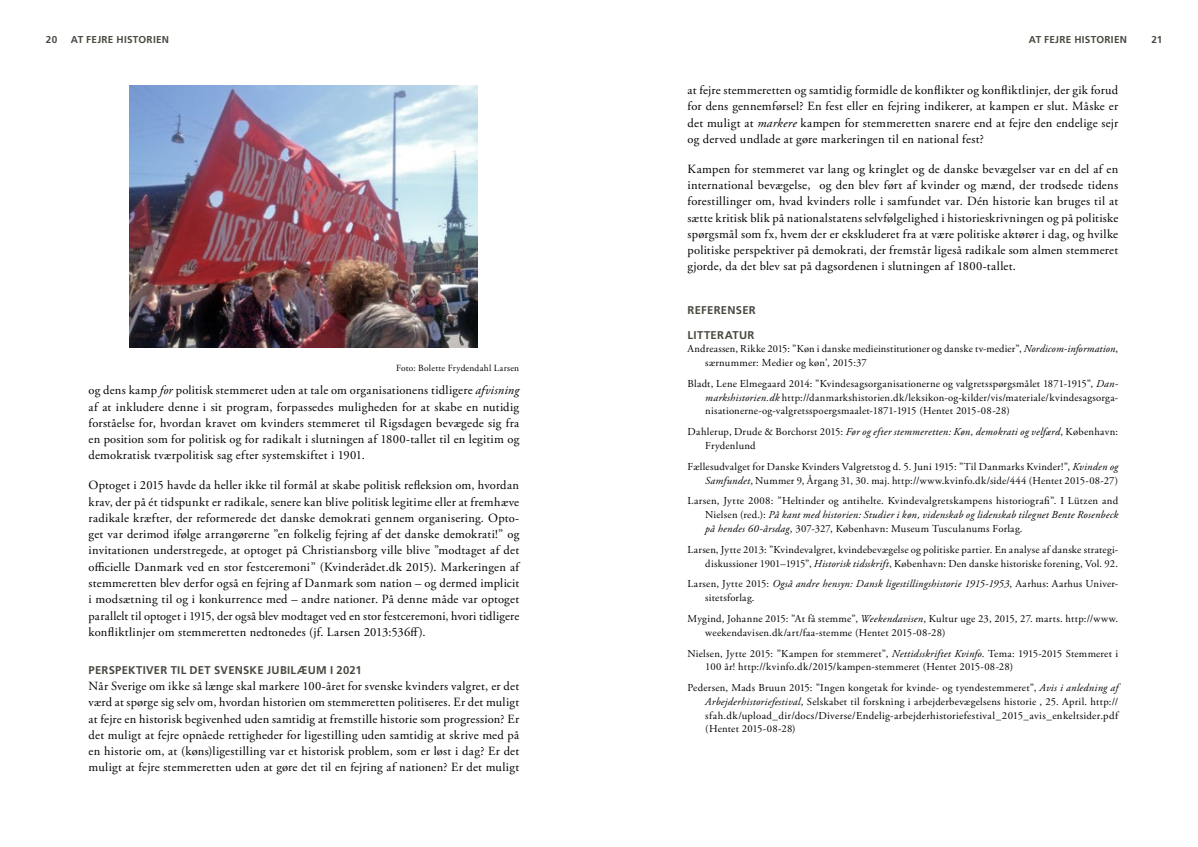
<style>
.page{position:relative;width:1198px;height:847px;background:#fff}
.page>*{position:absolute;margin:0;border:0;box-sizing:border-box;transform-origin:0 0}
.Svart_Brödtext_utan{font:12.5px/16.2px "Adobe Garamond Pro";letter-spacing:.02em;color:#000;text-align:justify}
.Grå_Underrubrik_1{font:700 11.25px "Frutiger LT Std";letter-spacing:.025em;color:#4a4941}
.Litteratur{font:10.62px/13.8px "Adobe Garamond Pro";letter-spacing:.025em;color:#000}
.t1{font:700 10px "Frutiger LT Std";letter-spacing:.025em;color:#4a4941}
.bildtext{font:9.38px "Adobe Garamond Pro";letter-spacing:.02em;color:#000}
.s1{font-style:italic}
</style>
<div class="page">
<img style="left:130px;top:85px;width:348px;height:262px">
<p class="t1" style="left:46px;top:34px;width:13px">20</p>
<p class="t1" style="left:71px;top:34px;width:100px">AT FEJRE HISTORIEN</p>
<p class="t1" style="left:1028px;top:34px;width:100px">AT FEJRE HISTORIEN</p>
<p class="t1" style="left:1151px;top:34px;width:13px">21</p>
<p class="bildtext" style="left:396px;top:362px;width:125px">Foto: Bolette Frydendahl Larsen</p>
<p class="Svart_Brödtext_utan" style="left:89px;top:383px;width:432px">og dens kamp <span class="s1">for</span> politisk stemmeret uden at tale om organisationens tidligere <span class="s1">afvisning </span>af at inkludere denne i sit program, forpassedes muligheden for at skabe en nutidig forståelse for, hvordan kravet om kvinders stemmeret til Rigsdagen bevægede sig fra en position som for politisk og for radikalt i slutningen af 1800-tallet til en legitim og demokratisk tværpolitisk sag efter systemskiftet i 1901.</p>
<p class="Svart_Brödtext_utan" style="left:89px;top:478px;width:432px">Optoget i 2015 havde da heller ikke til formål at skabe politisk refleksion om, hvordan krav, der på ét tidspunkt er radikale, senere kan blive politisk legitime eller at fremhæve radikale kræfter, der reformerede det danske demokrati gennem organisering. Opto&shy;get var derimod ifølge arrangørerne ”en folkelig fejring af det danske demokrati!” og invitationen understregede, at optoget på Christiansborg ville blive ”modtaget af det officielle Danmark ved en stor festceremoni” (Kvinderådet.dk 2015). Markeringen af stemmeretten blev derfor også en fejring af Danmark som nation – og dermed implicit i modsætning til og i konkurrence med – andre nationer. På denne måde var optoget parallelt til optoget i 1915, der også blev modtaget ved en stor festceremoni, hvori tidligere konfliktlinjer om stemmeretten nedtonedes (jf. Larsen 2013:536ff).</p>
<p class="Grå_Underrubrik_1" style="left:89px;top:663px;width:275px">PERSPEKTIVER TIL DET SVENSKE JUBILÆUM I 2021</p>
<p class="Svart_Brödtext_utan" style="left:89px;top:678px;width:432px">Når Sverige om ikke så længe skal markere 100-året for svenske kvinders valgret, er det værd at spørge sig selv om, hvordan historien om stemmeretten politiseres. Er det muligt at fejre en historisk begivenhed uden samtidig at fremstille historie som progression? Er det muligt at fejre opnåede rettigheder for ligestilling uden samtidig at skrive med på en historie om, at (køns)ligestilling var et historisk problem, som er løst i dag? Er det muligt at fejre stemmeretten uden at gøre det til en fejring af nationen? Er det muligt</p>
<p class="Svart_Brödtext_utan" style="left:687px;top:82px;width:432px">at fejre stemmeretten og samtidig formidle de konflikter og konfliktlinjer, der gik forud for dens gennemførsel? En fest eller en fejring indikerer, at kampen er slut. Måske er det muligt at <span class="s1">markere</span> kampen for stemmeretten snarere end at fejre den endelige sejr og derved undlade at gøre markeringen til en national fest?</p>
<p class="Svart_Brödtext_utan" style="left:687px;top:161px;width:432px">Kampen for stemmeret var lang og kringlet og de danske bevægelser var en del af en international bevægelse, og den blev ført af kvinder og mænd, der trodsede tidens forestillinger om, hvad kvinders rolle i samfundet var. Dén historie kan bruges til at sætte kritisk blik på nationalstatens selvfølgelighed i historieskrivningen og på politiske spørgsmål som fx, hvem der er ekskluderet fra at være politiske aktører i dag, og hvilke politiske perspektiver på demokrati, der fremstår ligeså radikale som almen stemmeret gjorde, da det blev sat på dagsordenen i slutningen af 1800-tallet.</p>
<p class="Grå_Underrubrik_1" style="left:687px;top:304px;width:70px">REFERENSER</p>
<p class="Grå_Underrubrik_1" style="left:687px;top:328px;width:68px">LITTERATUR</p>
<p class="Litteratur" style="left:705px;top:342px;width:414px;text-indent:-18px">Andreassen, Rikke 2015: ”Køn i danske medieinstitutioner og danske tv-medier”, <span class="s1">Nordicom-information</span>, særnummer: Medier og køn’, 2015:37</p>
<p class="Litteratur" style="left:705px;top:377px;width:414px;text-align:justify;text-indent:-18px">Bladt, Lene Elmegaard 2014: ”Kvindesagsorganisationerne og valgretsspørgsmålet 1871-1915”, <span class="s1">Dan&shy;markshistorien.dk</span> http://danmarkshistorien.dk/leksikon-og-kilder/vis/materiale/kvindesagsorga&shy;nisationerne-og-valgretsspoergsmaalet-1871-1915 (Hentet 2015-08-28)</p>
<p class="Litteratur" style="left:705px;top:425px;width:414px;text-indent:-18px">Dahlerup, Drude &amp; Borchorst 2015: <span class="s1">Før og efter stemmeretten: Køn, demokrati og velfærd</span>, København:<br>Frydenlund</p>
<p class="Litteratur" style="left:687px;top:460px;width:432px;text-align:right">Fællesudvalget for Danske Kvinders Valgretstog d. 5. Juni 1915: ”Til Danmarks Kvinder!”, <span class="s1">Kvinden og<br>Samfundet</span>, Nummer 9, Årgang 31, 30. maj. http://www.kvinfo.dk/side/444 (Hentet 2015-08-27)</p>
<p class="Litteratur" style="left:705px;top:494px;width:414px;text-align:justify;text-indent:-18px">Larsen, Jytte 2008: ”Heltinder og antihelte. Kvindevalgretskampens historiografi”. I Lützen and Nielsen (red.): <span class="s1">På kant med historien: Studier i køn, videnskab og lidenskab tilegnet Bente Rosenbeck på hendes 60-årsdag</span>, 307-327, København: Museum Tusculanums Forlag.</p>
<p class="Litteratur" style="left:687px;top:543px;width:432px;text-align:right">Larsen, Jytte 2013: ”Kvindevalgret, kvindebevægelse og politiske partier. En analyse af danske strategi&shy;diskussioner 1901–1915”, <span class="s1">Historisk tidsskrift</span>, København: Den danske historiske forening, Vol. 92.</p>
<p class="Litteratur" style="left:705px;top:577px;width:414px;text-indent:-18px">Larsen, Jytte 2015: <span class="s1">Også andre hensyn: Dansk ligestillingshistorie 1915-1953</span>, Aarhus: Aarhus Univer&shy;sitetsforlag.</p>
<p class="Litteratur" style="left:705px;top:612px;width:414px;text-indent:-18px">Mygind, Johanne 2015: ”At få stemme”, <span class="s1">Weekendavisen</span>, Kultur uge 23, 2015, 27. marts. http://www. weekendavisen.dk/art/faa-stemme (Hentet 2015-08-28)</p>
<p class="Litteratur" style="left:705px;top:647px;width:414px;text-indent:-18px">Nielsen, Jytte 2015: ”Kampen for stemmeret”, <span class="s1">Nettidsskriftet Kvinfo</span>. Tema: 1915-2015 Stemmeret i<br>100 år! http://kvinfo.dk/2015/kampen-stemmeret (Hentet 2015-08-28)</p>
<p class="Litteratur" style="left:705px;top:681px;width:414px;text-align:justify;text-indent:-18px">Pedersen, Mads Bruun 2015: ”Ingen kongetak for kvinde- og tyendestemmeret”, <span class="s1">Avis i anledning af Arbejderhistoriefestival</span>, Selskabet til forskning i arbejderbevægelsens historie , 25. April. http:// sfah.dk/upload_dir/docs/Diverse/Endelig-arbejderhistoriefestival_2015_avis_enkeltsider.pdf (Hentet 2015-08-28)</p>
</div>
